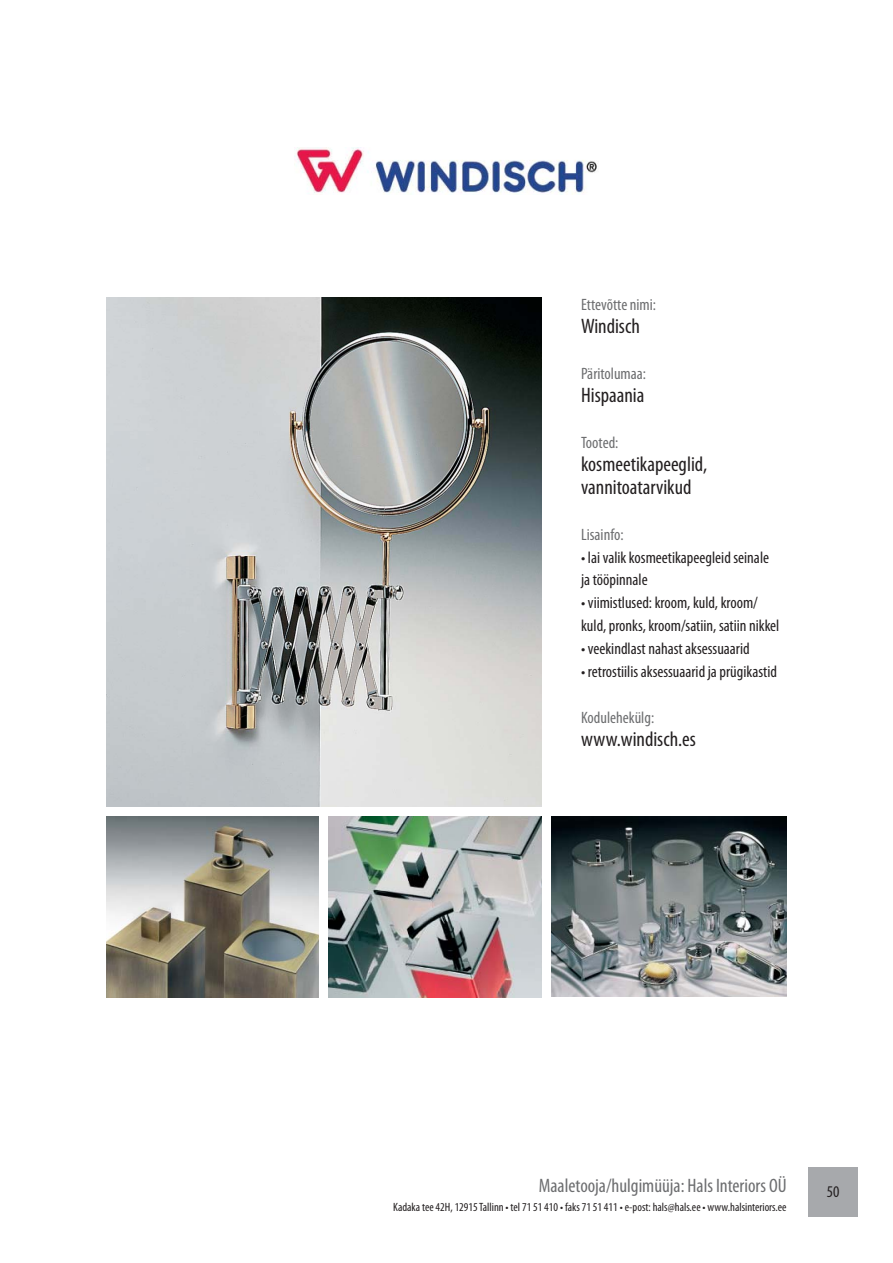
<style>
.page{position:relative;width:893px;height:1263px;background:#fff}
.page>*{position:absolute;margin:0;border:0;box-sizing:border-box;transform-origin:0 0}
.t1{font:condensed 21px/23px "Myriad Pro";color:#231f20}
.t2{font:condensed 19.5px "Myriad Pro";color:#6d6e70}
.t3{font:condensed 16.5px/23px "Myriad Pro";color:#231f20}
.t4{font:condensed 16.5px "Myriad Pro";color:#6d6e70}
.t5{font:condensed 16.35px "Myriad Pro";color:#231f20}
.t6{font:condensed 12px "Myriad Pro";color:#231f20}
</style>
<div class="page">
<div style="left:808px;top:1167px;width:50px;height:50px;background:#a7a9ac"></div>
<img style="left:294px;top:147px;width:303px;height:47px">
<img style="left:106px;top:298px;width:435px;height:508px">
<img style="left:106px;top:817px;width:213px;height:180px">
<img style="left:329px;top:817px;width:212px;height:180px">
<img style="left:551px;top:817px;width:236px;height:179px">
<p class="t4" style="left:581px;top:298px;width:76px">Ettevõtte nimi:</p>
<p class="t1" style="left:581px;top:316px;width:60px">Windisch</p>
<p class="t4" style="left:581px;top:367px;width:66px">Päritolumaa:</p>
<p class="t1" style="left:581px;top:385px;width:65px">Hispaania</p>
<p class="t4" style="left:581px;top:436px;width:39px">Tooted:</p>
<p class="t1" style="left:581px;top:454px;width:127px">kosmeetikapeeglid, vannitoatarvikud</p>
<p class="t4" style="left:581px;top:528px;width:44px">Lisainfo:</p>
<p class="t3" style="left:581px;top:547px;width:189px">• lai valik kosmeetikapeegleid seinale ja tööpinnale</p>
<p class="t3" style="left:581px;top:593px;width:200px">• viimistlused: kroom, kuld, kroom/ kuld, pronks, kroom/satiin, satiin nikkel</p>
<p class="t3" style="left:581px;top:639px;width:170px">• veekindlast nahast aksessuaarid</p>
<p class="t3" style="left:581px;top:662px;width:197px">• retrostiilis aksessuaarid ja prügikastid</p>
<p class="t4" style="left:581px;top:711px;width:75px">Kodulehekülg:</p>
<p class="t1" style="left:581px;top:730px;width:116px">www.windisch.es</p>
<p class="t2" style="left:539px;top:1177px;width:249px">Maaletooja/hulgimüüja: Hals Interiors OÜ</p>
<p class="t6" style="left:393px;top:1202px;width:395px">Kadaka tee 42H, 12915 Tallinn • tel 71 51 410 • faks 71 51 411 • e-post: hals@hals.ee • www.halsinteriors.ee</p>
<p class="t5" style="left:827px;top:1185px;width:14px">50</p>
</div>
